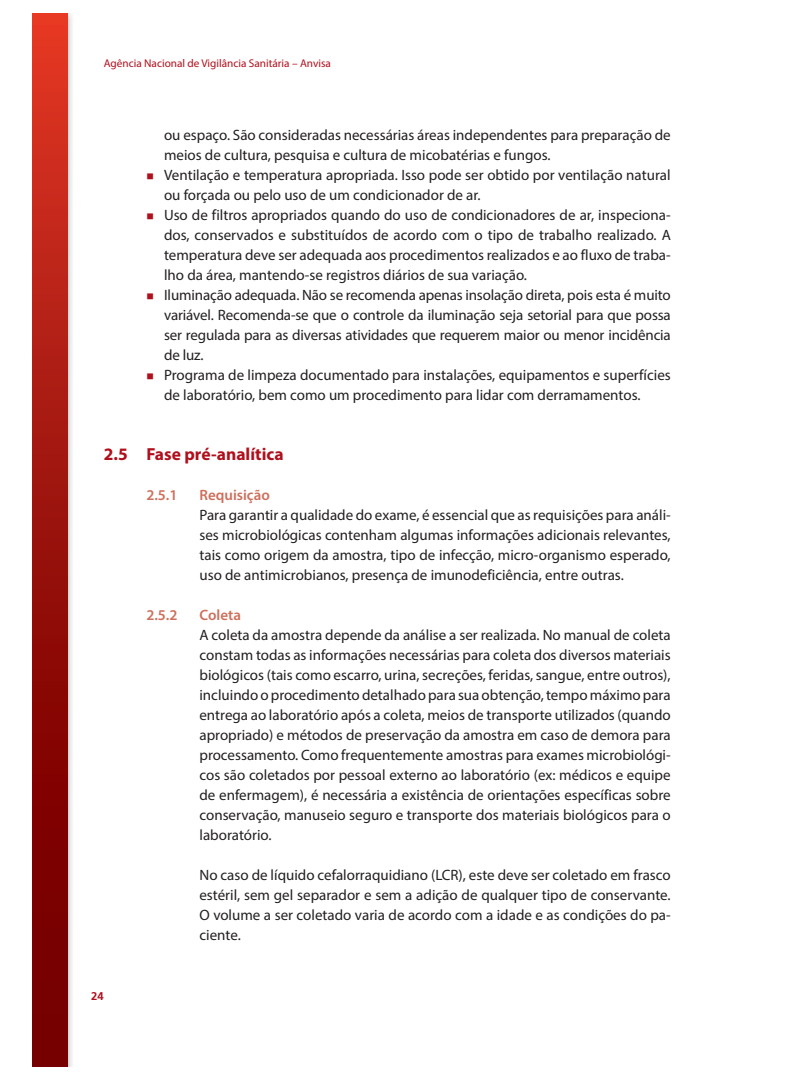
<style>
.page{position:relative;width:810px;height:1080px;background:#fff}
.page>*{position:absolute;margin:0;border:0;box-sizing:border-box;transform-origin:0 0}
.t1{font:700 17.5px "Myriad Pro";color:#b00f1c}
.t2{font:15px/20px "Myriad Pro";color:#231f20;text-align:justify}
.t3{font:600 15px "Myriad Pro";color:#ce6f5b}
.t4{font:11.25px "Myriad Pro";color:#b00f1c}
.t5{font:700 11.25px "Frutiger LT Std";color:#b00f1c}
</style>
<div class="page">
<img style="left:68px;top:14px;width:4px;height:1052px">
<div style="left:33px;top:14px;width:35px;height:1052px;background:linear-gradient(to bottom,#db3422,#600)"></div>
<p class="t4" style="left:104px;top:59px;width:229px">Agência Nacional de Vigilância Sanitária – Anvisa</p>
<p class="t2" style="left:164px;top:126px;width:508px;text-align:left">ou espaço. São consideradas necessárias áreas independentes para preparação de meios de cultura, pesquisa e cultura de micobatérias e fungos.<br>Ventilação e temperatura apropriada. Isso pode ser obtido por ventilação natural ou forçada ou pelo uso de um condicionador de ar.<br>Uso de filtros apropriados quando do uso de condicionadores de ar, inspeciona&shy;dos, conservados e substituídos de acordo com o tipo de trabalho realizado. A temperatura deve ser adequada aos procedimentos realizados e ao fluxo de traba&shy;lho da área, mantendo-se registros diários de sua variação.<br>Iluminação adequada. Não se recomenda apenas insolação direta, pois esta é muito variável. Recomenda-se que o controle da iluminação seja setorial para que possa ser regulada para as diversas atividades que requerem maior ou menor incidência de luz.<br>Programa de limpeza documentado para instalações, equipamentos e superfícies de laboratório, bem como um procedimento para lidar com derramamentos.</p>
<p class="t1" style="left:104px;top:448px;width:181px">2.5 Fase pré-analítica</p>
<p class="t3" style="left:146px;top:489px;width:33px">2.5.1</p>
<p class="t3" style="left:200px;top:489px;width:72px">Requisição</p>
<p class="t2" style="left:199px;top:506px;width:473px">Para garantir a qualidade do exame, é essencial que as requisições para análi&shy;ses microbiológicas contenham algumas informações adicionais relevantes, tais como origem da amostra, tipo de infecção, micro-organismo esperado, uso de antimicrobianos, presença de imunodeficiência, entre outras.</p>
<p class="t3" style="left:146px;top:609px;width:33px">2.5.2</p>
<p class="t3" style="left:199px;top:609px;width:43px">Coleta</p>
<p class="t2" style="left:199px;top:626px;width:473px">A coleta da amostra depende da análise a ser realizada. No manual de coleta constam todas as informações necessárias para coleta dos diversos materiais biológicos (tais como escarro, urina, secreções, feridas, sangue, entre outros), incluindo o procedimento detalhado para sua obtenção, tempo máximo para entrega ao laboratório após a coleta, meios de transporte utilizados (quando apropriado) e métodos de preservação da amostra em caso de demora para processamento. Como frequentemente amostras para exames microbiológi&shy;cos são coletados por pessoal externo ao laboratório (ex: médicos e equipe de enfermagem), é necessária a existência de orientações específicas sobre conservação, manuseio seguro e transporte dos materiais biológicos para o laboratório.</p>
<p class="t2" style="left:199px;top:866px;width:473px">No caso de líquido cefalorraquidiano (LCR), este deve ser coletado em frasco estéril, sem gel separador e sem a adição de qualquer tipo de conservante.<br>O volume a ser coletado varia de acordo com a idade e as condições do pa&shy;ciente.</p>
<p class="t5" style="left:91px;top:990px;width:14px">24</p>
</div>
